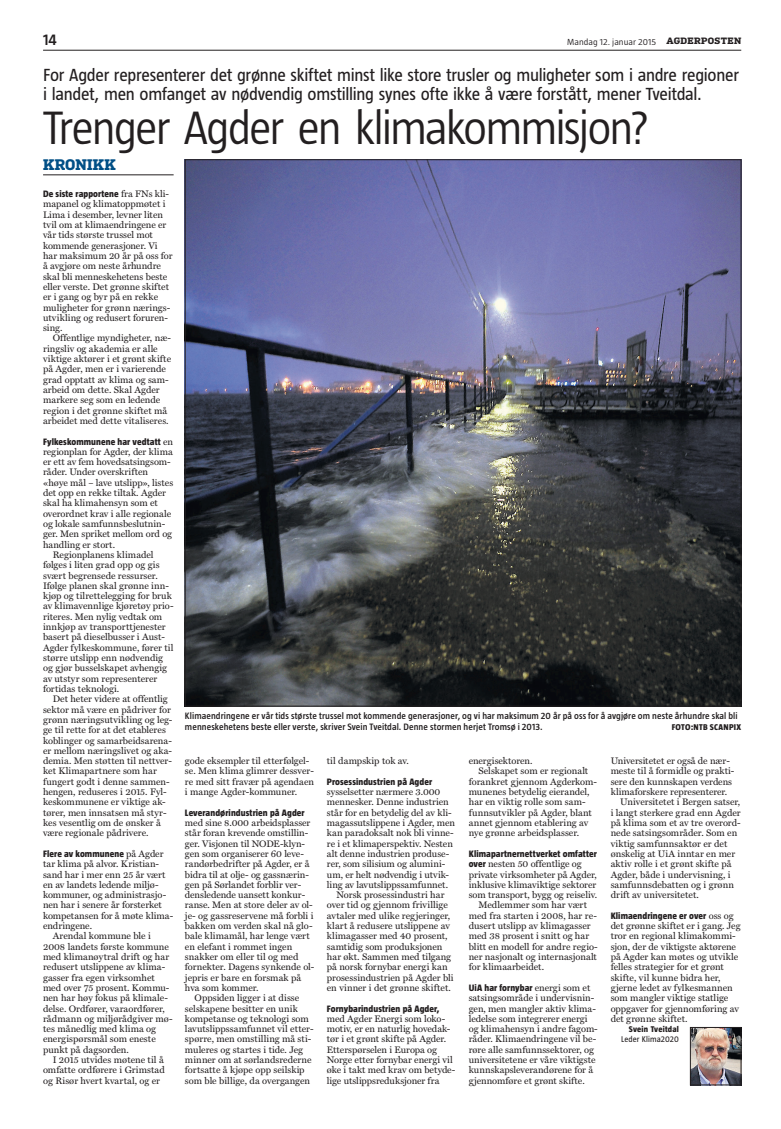
<style>
.page{position:relative;width:781px;height:1129px;background:#fff}
.page>*{position:absolute;margin:0;border:0;box-sizing:border-box;transform-origin:0 0}
.Htit_48_SemiLight{font:300 48px "Taz";letter-spacing:-.045em;color:#231f20}
.Stikk_18_intro{font:18px/19px "Taz";letter-spacing:-.015em;color:#231f20}
.PagL{font:600 16px "Taz";color:#231f20}
.Text_15_debatt-vigne{font:700 15px "Flama Slab";letter-spacing:.02em;color:#004f86}
.Text_8_innspill{font:9.5px/10.3px "Miller Text";letter-spacing:-.005em;color:#231f20}
.Text_8_innspill-innr{font:9.5px/10.3px "Miller Text";color:#231f20}
.Bild_8_leder{font:600 9.5px/11px "Taz";letter-spacing:.01em;color:#231f20}
.DatoR{font:300 9px "Taz";letter-spacing:.005em;color:#231f20;scale:1.05 1}
.DatoL{font:700 9px "Flama Slab";letter-spacing:.025em;color:#231f20;scale:1.05 1}
.Bild_8_leder-2{font:800 8.6px "Taz";letter-spacing:.035em;color:#231f20}
.Text_7_byli-slutt-ad{font:8.5px "Taz";letter-spacing:.01em;color:#231f20}
.Text_7_byli-slutt{font:800 8.5px "Taz";letter-spacing:.02em;color:#231f20}
.s1{font-family:"Taz";font-weight:800}
</style>
<div class="page">
<hr style="left:43px;top:174px;width:130px;height:1px;background:#231f20">
<img style="left:187px;top:161px;width:551px;height:543px">
<img style="left:691px;top:1028px;width:47px;height:54px">
<div style="left:689px;top:1026px;width:51px;height:58px;border:1px solid #231f20"></div>
<hr style="left:43px;top:50px;width:697px;height:1px;background:#231f20">
<p class="PagL" style="left:43px;top:30px;width:15px">14</p>
<p class="DatoR" style="left:567px;top:36px;width:86px">Mandag 12. januar 2015</p>
<p class="DatoL" style="left:666px;top:36px;width:73px">AGDERPOSTEN</p>
<p class="Stikk_18_intro" style="left:43px;top:65px;width:697px">For Agder representerer det grønne skiftet minst like store trusler og muligheter som i andre regioner i landet, men omfanget av nødvendig omstilling synes ofte ikke å være forstått, mener Tveitdal.</p>
<p class="Htit_48_SemiLight" style="left:43px;top:100px;width:607px">Trenger Agder en klimakommisjon?</p>
<p class="Text_15_debatt-vigne" style="left:43px;top:156px;width:74px">KRONIKK</p>
<p class="Text_8_innspill" style="left:43px;top:189px;width:131px"><span class="s1">De siste rapportene</span> fra FNs kli&shy;mapanel og klimatoppmøtet i<br>Lima i desember, levner liten tvil om at klimaendringene er vår tids største trussel mot kommende generasjoner. Vi har maksimum 20 år på oss for å avgjøre om neste århundre skal bli menneskehetens beste eller verste. Det grønne skiftet er i gang og byr på en rekke muligheter for grønn nærings&shy;utvikling og redusert foruren&shy;sing.</p>
<p class="Text_8_innspill-innr" style="left:43px;top:333px;width:129px;text-indent:10px">Offentlige myndigheter, næ&shy;ringsliv og akademia er alle viktige aktører i et grønt skifte på Agder, men er i varierende grad opptatt av klima og sam&shy;arbeid om dette. Skal Agder markere seg som en ledende region i det grønne skiftet må arbeidet med dette vitaliseres.</p>
<p class="Text_8_innspill" style="left:43px;top:436px;width:132px"><span class="s1">Fylkeskommunene har vedtatt</span> en regionplan for Agder, der klima er ett av fem hovedsatsingsom&shy;råder. Under overskriften «høye mål – lave utslipp», listes det opp en rekke tiltak. Agder skal ha klimahensyn som et overordnet krav i alle regionale og lokale samfunnsbeslutnin&shy;ger. Men spriket mellom ord og handling er stort.</p>
<p class="Text_8_innspill-innr" style="left:43px;top:549px;width:132px;text-indent:10px">Regionplanens klimadel følges i liten grad opp og gis svært begrensede ressurser.<br>Ifølge planen skal grønne inn&shy;kjøp og tilrettelegging for bruk av klimavennlige kjøretøy prio&shy;riteres. Men nylig vedtak om innkjøp av transporttjenester basert på dieselbusser i Aust-<br>Agder fylkeskommune, fører til større utslipp enn nødvendig og gjør busselskapet avhengig av utstyr som representerer fortidas teknologi.</p>
<p class="Text_8_innspill-innr" style="left:43px;top:693px;width:131px;text-indent:10px">Det heter videre at offentlig sektor må være en pådriver for grønn næringsutvikling og leg&shy;ge til rette for at det etableres koblinger og samarbeidsarena&shy;er mellom næringslivet og aka&shy;demia. Men støtten til nettver&shy;ket Klimapartnere som har fungert godt i denne sammen&shy;hengen, reduseres i 2015. Fyl&shy;keskommunene er viktige ak&shy;tører, men innsatsen må styr&shy;kes vesentlig om de ønsker å være regionale pådrivere.</p>
<p class="Text_8_innspill" style="left:43px;top:848px;width:131px"><span class="s1">Flere av kommunene</span> på Agder tar klima på alvor. Kristian&shy;sand har i mer enn 25 år vært en av landets ledende miljø&shy;kommuner, og administrasjo&shy;nen har i senere år forsterket kompetansen for å møte klima&shy;endringene.</p>
<p class="Text_8_innspill-innr" style="left:43px;top:930px;width:131px;text-indent:10px">Arendal kommune ble i<br>2008 landets første kommune med klimanøytral drift og har redusert utslippene av klima&shy;gasser fra egen virksomhet med over 75 prosent. Kommu&shy;nen har høy fokus på klimale&shy;delse. Ordfører, varaordfører, rådmann og miljørådgiver mø&shy;tes månedlig med klima og energispørsmål som eneste punkt på dagsorden.</p>
<p class="Text_8_innspill-innr" style="left:43px;top:1054px;width:123px;text-align:justify;text-indent:10px">I 2015 utvides møtene til å omfatte ordførere i Grimstad og Risør hvert kvartal, og er</p>
<p class="Bild_8_leder" style="left:185px;top:710px;width:554px">Klimaendringene er vår tids største trussel mot kommende generasjoner, og vi har maksimum 20 år på oss for å avgjøre om neste århundre skal bli menneskehetens beste eller verste, skriver Svein Tveitdal. Denne stormen herjet Tromsø i 2013.</p>
<p class="Bild_8_leder-2" style="left:671px;top:722px;width:71px">FOTO:NTB SCANPIX</p>
<p class="Text_8_innspill-innr" style="left:185px;top:755px;width:130px">gode eksempler til etterfølgel&shy;se. Men klima glimrer dessver&shy;re med sitt fravær på agendaen i mange Agder-kommuner.</p>
<p class="Text_8_innspill" style="left:185px;top:807px;width:131px"><span class="s1">Leverandørindustrien på Agder </span>med sine 8.000 arbeidsplasser står foran krevende omstillin&shy;ger. Visjonen til NODE-klyn&shy;gen som organiserer 60 leve&shy;randørbedrifter på Agder, er å bidra til at olje- og gassnærin&shy;gen på Sørlandet forblir ver&shy;densledende uansett konkur&shy;ranse. Men at store deler av ol&shy;je- og gassreservene må forbli i bakken om verden skal nå glo&shy;bale klimamål, har lenge vært en elefant i rommet ingen snakker om eller til og med fornekter. Dagens synkende ol&shy;jepris er bare en forsmak på hva som kommer.</p>
<p class="Text_8_innspill-innr" style="left:185px;top:992px;width:130px;text-indent:10px">Oppsiden ligger i at disse selskapene besitter en unik kompetanse og teknologi som lavutslippssamfunnet vil etter&shy;spørre, men omstilling må sti&shy;muleres og startes i tide. Jeg minner om at sørlandsrederne fortsatte å kjøpe opp seilskip som ble billige, da overgangen</p>
<p class="Text_8_innspill-innr" style="left:326px;top:755px;width:83px">til dampskip tok av.</p>
<p class="Text_8_innspill" style="left:326px;top:776px;width:129px"><span class="s1">Prosessindustrien på Agder </span>sysselsetter nærmere 3.000 mennesker. Denne industrien står for en betydelig del av kli&shy;magassutslippene i Agder, men kan paradoksalt nok bli vinne&shy;re i et klimaperspektiv. Nesten alt denne industrien produse&shy;rer, som silisium og alumini&shy;um, er helt nødvendig i utvik&shy;ling av lavutslippssamfunnet.</p>
<p class="Text_8_innspill-innr" style="left:326px;top:889px;width:128px;text-indent:10px">Norsk prosessindustri har over tid og gjennom frivillige avtaler med ulike regjeringer, klart å redusere utslippene av klimagasser med 40 prosent, samtidig som produksjonen har økt. Sammen med tilgang på norsk fornybar energi kan prosessindustrien på Agder bli en vinner i det grønne skiftet.</p>
<p class="Text_8_innspill" style="left:326px;top:1002px;width:130px"><span class="s1">Fornybarindustrien på Agder, </span>med Agder Energi som loko&shy;motiv, er en naturlig hovedak&shy;tør i et grønt skifte på Agder.<br>Etterspørselen i Europa og<br>Norge etter fornybar energi vil øke i takt med krav om betyde&shy;lige utslippsreduksjoner fra</p>
<p class="Text_8_innspill" style="left:468px;top:755px;width:65px">energisektoren.</p>
<p class="Text_8_innspill-innr" style="left:468px;top:765px;width:130px;text-indent:10px">Selskapet som er regionalt forankret gjennom Agderkom&shy;munenes betydelig eierandel, har en viktig rolle som sam&shy;funnsutvikler på Agder, blant annet gjennom etablering av nye grønne arbeidsplasser.</p>
<p class="Text_8_innspill" style="left:468px;top:848px;width:130px"><span class="s1">Klimapartnernettverket omfatter over</span> nesten 50 offentlige og private virksomheter på Agder, inklusive klimaviktige sektorer som transport, bygg og reiseliv.</p>
<p class="Text_8_innspill-innr" style="left:468px;top:899px;width:130px;text-indent:10px">Medlemmer som har vært med fra starten i 2008, har re&shy;dusert utslipp av klimagasser med 38 prosent i snitt og har blitt en modell for andre regio&shy;ner nasjonalt og internasjonalt for klimaarbeidet.</p>
<p class="Text_8_innspill" style="left:468px;top:982px;width:130px"><span class="s1">UiA har fornybar</span> energi som et satsingsområde i undervisnin&shy;gen, men mangler aktiv klima&shy;ledelse som integrerer energi og klimahensyn i andre fagom&shy;råder. Klimaendringene vil be&shy;røre alle samfunnssektorer, og universitetene er våre viktigste kunnskapsleverandørene for å gjennomføre et grønt skifte.</p>
<p class="Text_8_innspill" style="left:610px;top:755px;width:125px">Universitetet er også de nær&shy;meste til å formidle og prakti&shy;sere den kunnskapen verdens klimaforskere representerer.</p>
<p class="Text_8_innspill-innr" style="left:610px;top:796px;width:131px;text-indent:10px">Universitetet i Bergen satser, i langt sterkere grad enn Agder på klima som et av tre overord&shy;nede satsingsområder. Som en viktig samfunnsaktør er det ønskelig at UiA inntar en mer aktiv rolle i et grønt skifte på<br>Agder, både i undervisning, i samfunnsdebatten og i grønn drift av universitetet.</p>
<p class="Text_8_innspill" style="left:610px;top:910px;width:131px"><span class="s1">Klimaendringene er over</span> oss og det grønne skiftet er i gang. Jeg tror en regional klimakommi&shy;sjon, der de viktigste aktørene på Agder kan møtes og utvikle felles strategier for et grønt skifte, vil kunne bidra her, gjerne ledet av fylkesmannen som mangler viktige statlige oppgaver for gjennomføring av det grønne skiftet.</p>
<p class="Text_7_byli-slutt" style="left:628px;top:1024px;width:51px">Svein Tveitdal</p>
<p class="Text_7_byli-slutt-ad" style="left:620px;top:1034px;width:59px">Leder Klima2020</p>
</div>
